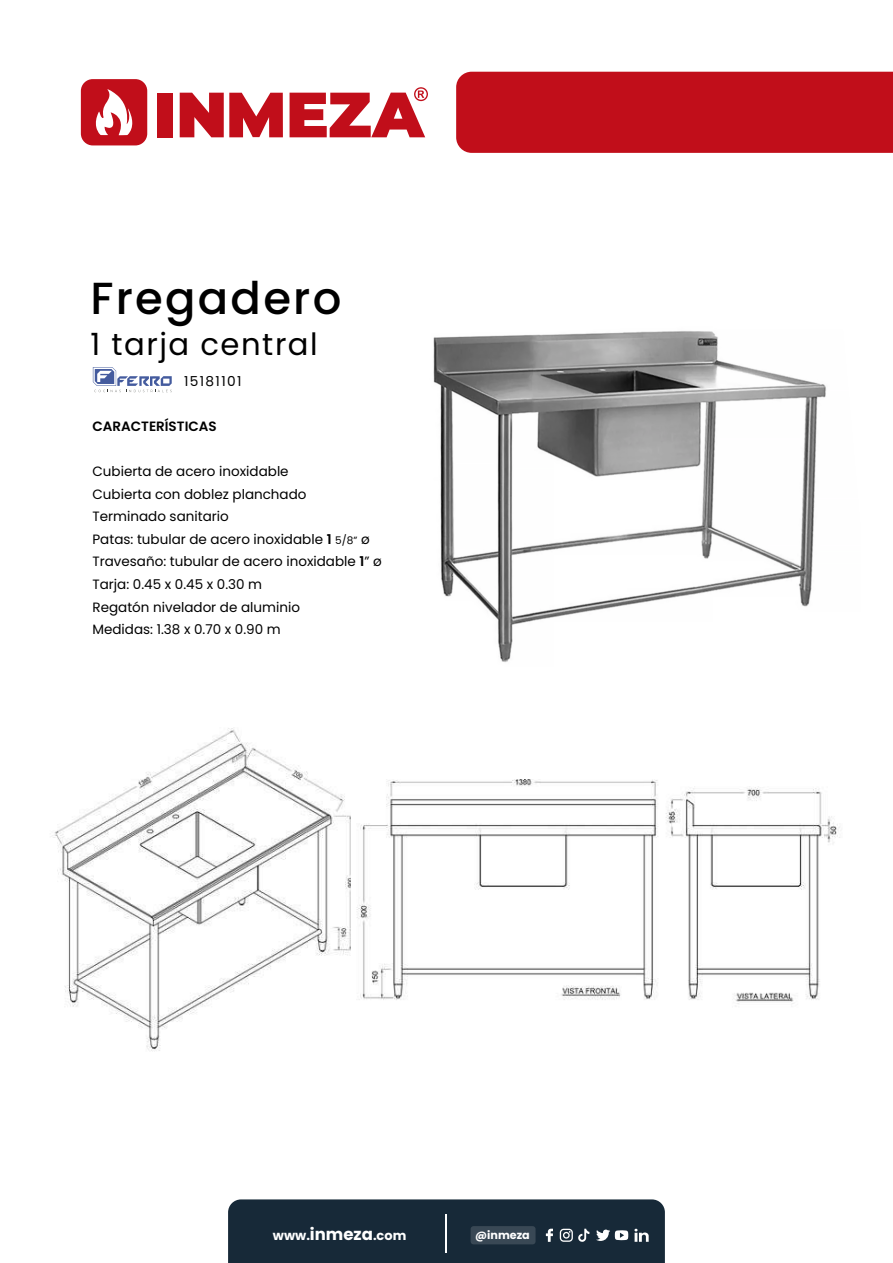
<style>
.page{position:relative;width:893px;height:1263px;background:#fff}
.page>*{position:absolute;margin:0;border:0;box-sizing:border-box;transform-origin:0 0}
.t1{font:500 44.85px "Poppins";letter-spacing:.05em;color:#000}
.t2{font:30.6px "Poppins";letter-spacing:.05em;color:#000}
.t3{font:13.65px "Poppins";letter-spacing:.1em;color:#000}
.t4{font:13.5px/22.5px "Poppins";color:#000}
.t5{font:600 13.5px "Poppins";color:#000}
.t6{font:700 12.9px "Poppins";color:#fff}
.t7{font:700 11.1px "Poppins";color:#fff}
.s1{font-weight:600}
.s2{font-size:10.5px}
.s3{font-size:16.5px}
</style>
<div class="page">
<img style="left:52px;top:728px;width:299px;height:323px">
<img style="left:433px;top:331px;width:393px;height:331px">
<div style="left:456px;top:72px;width:436px;height:81px;background:#c10e1a"></div>
<svg style="left:81px;top:79px;width:66px;height:66px"></svg>
<div style="left:157px;top:93px;width:15px;height:44px;background:#c10e1a"></div>
<svg style="left:180px;top:93px;width:103px;height:44px"></svg>
<svg style="left:289px;top:87px;width:139px;height:50px"></svg>
<svg style="left:228px;top:1199px;width:437px;height:64px;background:#1f303f"></svg>
<hr style="left:446px;top:1214px;width:1px;height:39px;background:#fff">
<img style="left:357px;top:779px;width:483px;height:225px">
<svg style="left:93px;top:367px;width:79px;height:25px"></svg>
<h1 class="t1" style="left:90px;top:272px;width:252px">Fregadero</h1>
<h2 class="t2" style="left:90px;top:326px;width:229px">1 tarja central</h2>
<p class="t3" style="left:184px;top:373px;width:59px">15181101</p>
<p class="t5" style="left:92px;top:419px;width:126px">CARACTERÍSTICAS</p>
<p class="t4" style="left:92px;top:461px;width:291px">Cubierta de acero inoxidable<br>Cubierta con doblez planchado<br>Terminado sanitario<br>Patas: tubular de acero inoxidable <span class="s1">1</span> <span class="s2">5/8”</span> ø<br>Travesaño: tubular de acero inoxidable <span class="s1">1</span>” ø<br>Tarja: 0.45 x 0.45 x 0.30 m<br>Regatón nivelador de aluminio<br>Medidas: 1.38 x 0.70 x 0.90 m</p>
<p class="t6" style="left:273px;top:1228px;width:135px">www.<span class="s3">inmeza</span>.com</p>
<p class="t7" style="left:475px;top:1228px;width:56px">@inmeza</p>
</div>
